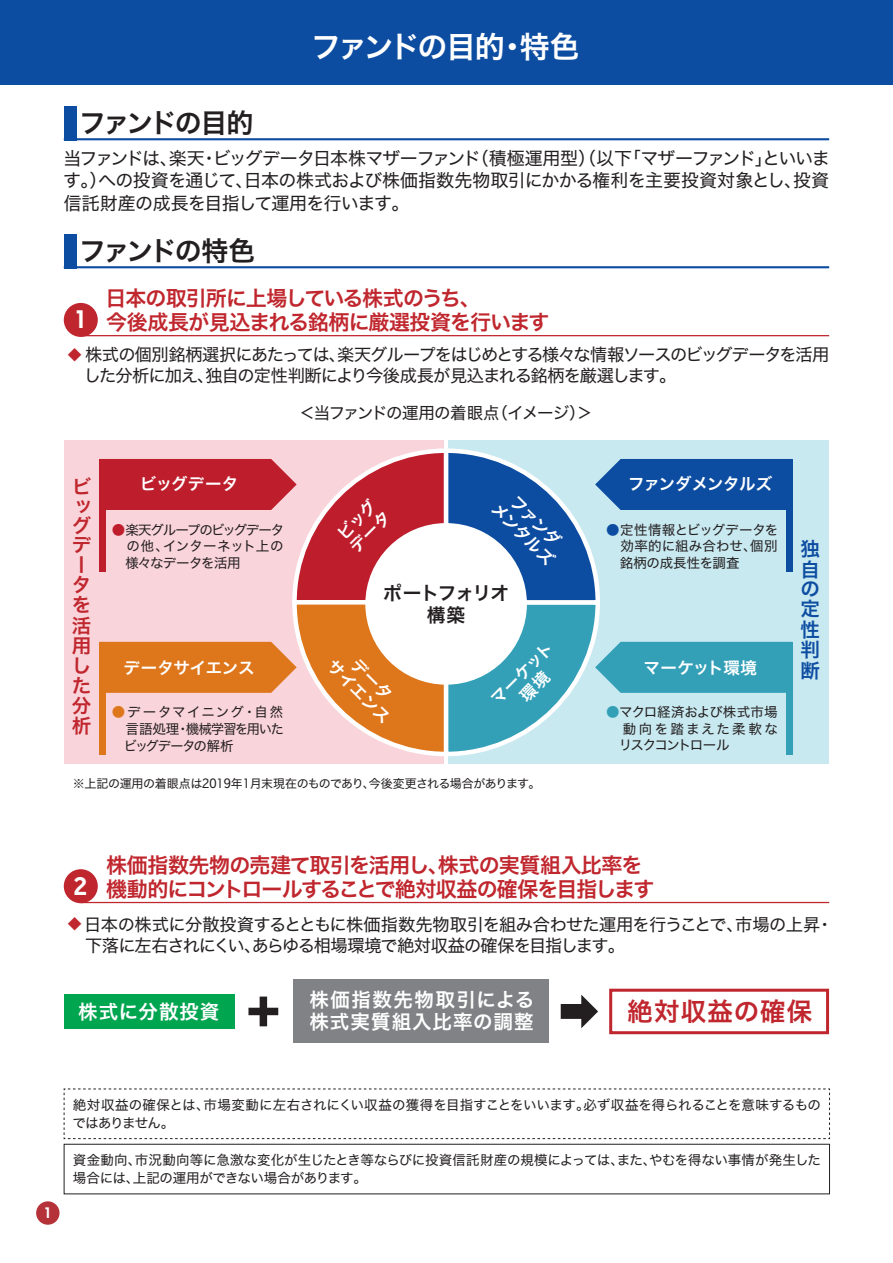
<style>
.page{position:relative;width:893px;height:1263px;background:#fff}
.page>*{position:absolute;margin:0;border:0;box-sizing:border-box;transform-origin:0 0}
.t1{font:30px "Hira Kaku Std N W6";letter-spacing:-.085em;color:#fff}
.t2{font:27px "Hira Kaku Std N W6";letter-spacing:-.1em;color:#231f20}
.t3{font:25.5px "Hira Kaku Std N W6";letter-spacing:.05em;color:#c0262d}
.t4{font:22.5px "Rakuten Global B";color:#fff}
.t5{font:21px/24px "Hira Kaku Std N W6";letter-spacing:-.04em;color:#c0262d}
.t6{font:19.5px/22.5px "Hira Kaku Std N W6";letter-spacing:.055em;color:#fff}
.t7{font:19.5px/20px "Hira Kaku Std N W6";color:#c0262d}
.t8{font:19.5px/20.2px "Hira Kaku Std N W6";color:#0d4da1;text-align:justify}
.t9{font:18.75px/22.5px "Hira Kaku Std N W6";letter-spacing:-.05em;color:#231f20;text-align:center}
.t10{font:18px/22.5px "Hira Kaku Std N W4";letter-spacing:-.03em;color:#231f20;text-align:justify}
.t11{font:17.25px/21px "Hira Kaku Std N W4";letter-spacing:-.055em;color:#231f20}
.t12{font:16.5px/18px "Hira Kaku Std N W6";letter-spacing:-.02em;color:#fff;text-align:center}
.t13{font:16.5px "Hira Kaku Std N W4";letter-spacing:-.065em;color:#231f20}
.t14{font:13.5px/16.5px "Hira Kaku Std N W4";letter-spacing:-.015em;color:#231f20;text-align:justify}
.t15{font:13.5px "Hira Kaku Std N W4";letter-spacing:-.095em;color:#231f20}
.t16{font:13.5px "Hira Kaku Std N W4";letter-spacing:-.05em;color:#231f20}
.t17{font:13.5px "Rakuten Global B";color:#fff}
.t18{font:12px "Hira Kaku Std N W4";letter-spacing:-.03em;color:#231f20}
.s1{font-size:13.8px;color:#c0262d}
.s2{color:#be1d2c}
.s3{color:#de761b}
.s4{font-family:"Rakuten Global R"}
.s5{color:#0d4da1}
.s6{color:#33a0b8}
</style>
<div class="page">
<div style="left:0;top:0;width:893px;height:85px;background:#0d4da1"></div>
<div style="left:36px;top:1201px;width:24px;height:24px;background:#b63239;border-radius:50%"></div>
<div style="left:64px;top:106px;width:13px;height:34px;background:#0d4da1"></div>
<hr style="left:64px;top:138px;width:765px;height:2px;background:#0d4da1">
<div style="left:64px;top:234px;width:13px;height:34px;background:#0d4da1"></div>
<hr style="left:64px;top:266px;width:765px;height:2px;background:#0d4da1">
<div style="left:64px;top:440px;width:379px;height:323px;background:#fad4db"></div>
<div style="left:448px;top:440px;width:381px;height:323px;background:#c8e9f0"></div>
<div style="left:64px;top:994px;width:170px;height:34px;background:#00a54f"></div>
<div style="left:294px;top:979px;width:255px;height:64px;background:#808285"></div>
<div style="left:248px;top:1008px;width:30px;height:7px;background:#231f20"></div>
<div style="left:260px;top:996px;width:7px;height:30px;background:#231f20"></div>
<div style="left:609px;top:989px;width:220px;height:45px;border:3px solid #c0262d"></div>
<svg style="left:561px;top:994px;width:37px;height:34px"></svg>
<hr style="left:81px;top:335px;width:748px;height:1px;background:#c0262d">
<div style="left:64px;top:303px;width:34px;height:34px;background:#c0262d;border-radius:50%"></div>
<hr style="left:81px;top:902px;width:748px;height:1px;background:#c0262d">
<div style="left:64px;top:869px;width:34px;height:34px;background:#c0262d;border-radius:50%"></div>
<svg style="left:63px;top:1088px;width:767px;height:51px"></svg>
<div style="left:64px;top:1144px;width:766px;height:50px;border:1px solid #231f20"></div>
<svg style="left:99px;top:446px;width:693px;height:312px"></svg>
<h2 class="t2" style="left:79px;top:102px;width:176px">ファンドの目的</h2>
<h1 class="t1" style="left:311px;top:24px;width:270px">ファンドの目的・特色</h1>
<h3 class="t10" style="left:63px;top:147px;width:768px">当ファンドは、楽天・ビッグデータ日本株マザーファンド（積極運用型）（以下「マザーファンド」といいます。）への投資を通じて、日本の株式および株価指数先物取引にかかる権利を主要投資対象とし、投資信託財産の成長を目指して運用を行います。</h3>
<h2 class="t2" style="left:79px;top:230px;width:178px">ファンドの特色</h2>
<h3 class="t5" style="left:106px;top:287px;width:445px">日本の取引所に上場している株式のうち、<br>今後成長が見込まれる銘柄に厳選投資を行います</h3>
<p class="t11" style="left:84px;top:344px;width:747px;text-indent:-16px"><span class="s1">◆</span> 株式の個別銘柄選択にあたっては、楽天グループをはじめとする様々な情報ソースのビッグデータを活用した分析に加え、独自の定性判断により今後成長が見込まれる銘柄を厳選します。</p>
<h3 class="t4" style="left:74px;top:304px;width:15px">1</h3>
<p class="t13" style="left:299px;top:400px;width:295px">＜当ファンドの運用の着眼点（イメージ）＞</p>
<h3 class="t7" style="left:72px;top:478px;width:21px">ビッグデータを活用した分析</h3>
<p class="t12" style="left:140px;top:475px;width:100px">ビッグデータ</p>
<p class="t15" style="left:112px;top:519px;width:174px"><span class="s2">●</span>楽天グループのビッグデータ</p>
<p class="t14" style="left:127px;top:538px;width:159px">の他、インターネット上の</p>
<p class="t16" style="left:112px;top:552px;width:130px">　様々なデータを活用</p>
<p class="t12" style="left:124px;top:659px;width:132px">データサイエンス</p>
<p class="t14" style="left:112px;top:704px;width:173px"><span class="s3">●</span>データマイニング・自然　言語処理・機械学習を用いた　ビッグデータの解析</p>
<p class="t12" style="left:334px;top:531px;width:52px;text-align:left;rotate:-45deg">ビッグデータ</p>
<p class="t12" style="left:519px;top:493px;width:65px;rotate:45deg">ファンダ</p>
<p class="t12" style="left:500px;top:499px;width:82px;rotate:45deg">メンタルズ</p>
<h3 class="t9" style="left:383px;top:582px;width:127px">ポートフォリオ構築</h3>
<p class="t12" style="left:336px;top:657px;width:83px;rotate:45deg">サイエンス</p>
<p class="t12" style="left:488px;top:696px;width:82px;rotate:-45deg">マーケット環境</p>
<p class="t18" style="left:73px;top:775px;width:469px">※上記の運用の着眼点は<span class="s4">2019</span>年<span class="s4">1</span>月末現在のものであり、今後変更される場合があります。</p>
<p class="t12" style="left:628px;top:475px;width:145px">ファンダメンタルズ</p>
<p class="t14" style="left:606px;top:521px;width:174px"><span class="s5">●</span>定性情報とビッグデータを　効率的に組み合わせ、個別　銘柄の成長性を調査</p>
<p class="t12" style="left:644px;top:659px;width:115px">マーケット環境</p>
<p class="t14" style="left:606px;top:704px;width:173px"><span class="s6">●</span>マクロ経済および株式市場　動向を踏まえた柔軟な　リスクコントロール</p>
<h3 class="t8" style="left:801px;top:539px;width:21px">独自の定性判断</h3>
<h3 class="t5" style="left:106px;top:854px;width:550px">株価指数先物の売建て取引を活用し、株式の実質組入比率を機動的にコントロールすることで絶対収益の確保を目指します</h3>
<p class="t11" style="left:85px;top:914px;width:750px;text-indent:-17px"><span class="s1">◆</span> 日本の株式に分散投資するとともに株価指数先物取引を組み合わせた運用を行うことで、市場の上昇・下落に左右されにくい、あらゆる相場環境で絶対収益の確保を目指します。</p>
<h3 class="t4" style="left:74px;top:871px;width:15px">2</h3>
<h3 class="t6" style="left:78px;top:1001px;width:143px">株式に分散投資</h3>
<h3 class="t6" style="left:309px;top:989px;width:227px">株価指数先物取引による株式実質組入比率の調整</h3>
<h3 class="t3" style="left:627px;top:992px;width:187px">絶対収益の確保</h3>
<p class="t17" style="left:44px;top:1204px;width:10px">1</p>
<p class="t14" style="left:72px;top:1095px;width:750px;line-height:18px">絶対収益の確保とは、市場変動に左右されにくい収益の獲得を目指すことをいいます。必ず収益を得られることを意味するものではありません。</p>
<p class="t14" style="left:73px;top:1151px;width:750px;line-height:18px">資金動向、市況動向等に急激な変化が生じたとき等ならびに投資信託財産の規模によっては、また、やむを得ない事情が発生した場合には、上記の運用ができない場合があります。</p>
</div>
